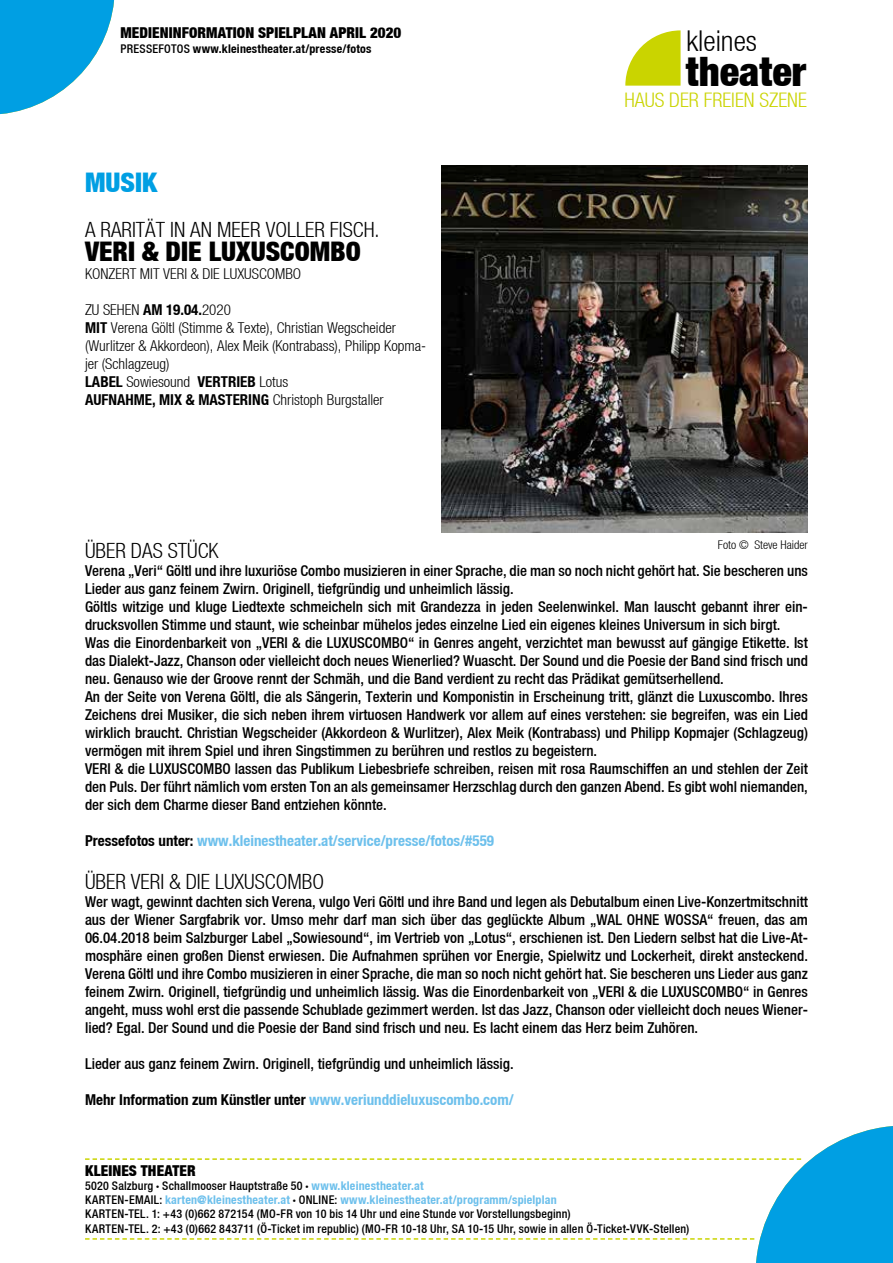
<style>
.page{position:relative;width:893px;height:1263px;background:#fff}
.page>*{position:absolute;margin:0;border:0;box-sizing:border-box;transform-origin:0 0}
.t1{font:40.5px "Helvetica Neue Black Cond";color:#000}
.t2{font:28.65px "Helvetica Neue Light Cond";color:#000}
.t3{font:27px "Helvetica Neue Black Cond";color:#000}
.t4{font:27px "Helvetica Neue Black Cond";color:#009fe3}
.t5{font:21px "Helvetica Neue Light Cond";color:#000}
.t6{font:20.1px "Helvetica Neue Light Cond";color:#cad400}
.t7{font:15px/18px "Helvetica Neue Medium Cond";color:#000}
.t8{font:15px/18px "Helvetica Neue Light Cond";color:#000}
.t9{font:15px "Helvetica Neue Bold Cond";color:#000}
.t10{font:15px "Helvetica Neue Bold Cond";color:#6dc0ec}
.t11{font:15px "Helvetica Neue Black Cond";letter-spacing:.005em;color:#000}
.t12{font:12px/14.2px "Helvetica Neue Medium Cond";letter-spacing:.015em;color:#000}
.t13{font:12px "Helvetica Neue Bold Cond";letter-spacing:.015em;color:#6dc0ec}
.t14{font:12px "Helvetica Neue Bold Cond";letter-spacing:.015em;color:#000}
.t15{font:12px "Helvetica Neue Light Cond";color:#000}
.s1{font-family:"Helvetica Neue Medium Cond"}
.s2{font-family:"Helvetica Neue Bold Cond"}
.s3{font-family:"Helvetica Neue Light Cond"}
.s4{color:#000}
.s5{color:#6dc0ec}
.s6{font-family:"Helvetica Neue Black Cond"}
.s7{font-family:"Helvetica Neue Bold Cond";color:#6dc0ec}
.s8{font-family:"Helvetica Neue Medium Cond";color:#000}
.s9{font-family:"Helvetica Neue Black Cond";color:#000}
</style>
<div class="page">
<svg style="left:625px;top:30px;width:56px;height:56px"></svg>
<svg style="left:85px;top:1126px;width:808px;height:137px"></svg>
<svg style="left:0;top:0;width:114px;height:114px"></svg>
<img style="left:442px;top:166px;width:366px;height:366px">
<p class="t11" style="left:120px;top:24px;width:282px">MEDIENINFORMATION SPIELPLAN APRIL 2020</p>
<p class="t14" style="left:120px;top:41px;width:252px"><span class="s1">PRESSEFOTOS</span> www.kleinestheater.at/presse/fotos</p>
<h3 class="t4" style="left:85px;top:166px;width:74px">MUSIK</h3>
<h3 class="t5" style="left:85px;top:217px;width:296px">A RARITÄT IN AN MEER VOLLER FISCH.</h3>
<h3 class="t3" style="left:85px;top:235px;width:277px">VERI &amp; DIE LUXUSCOMBO</h3>
<p class="t8" style="left:85px;top:264px;width:218px">KONZERT MIT VERI &amp; DIE LUXUSCOMBO</p>
<p class="t8" style="left:85px;top:300px;width:343px">ZU SEHEN <span class="s2">AM 19.04.</span>2020<br><span class="s2">MIT</span> Verena Göltl (Stimme &amp; Texte), Christian Wegscheider (Wurlitzer &amp; Akkordeon), Alex Meik (Kontrabass), Philipp Kopma&shy;jer (Schlagzeug)<br><span class="s2">LABEL</span> Sowiesound <span class="s2">VERTRIEB</span> Lotus</p>
<p class="t9" style="left:85px;top:390px;width:300px">AUFNAHME, MIX &amp; MASTERING <span class="s3">Christoph Burgstaller</span></p>
<h2 class="t2" style="left:686px;top:25px;width:72px">kleines</h2>
<h1 class="t1" style="left:686px;top:46px;width:122px">theater</h1>
<h3 class="t6" style="left:624px;top:88px;width:184px">HAUS DER FREIEN SZENE</h3>
<h3 class="t5" style="left:85px;top:538px;width:135px">ÜBER DAS STÜCK</h3>
<p class="t7" style="left:85px;top:561px;width:724px">Verena „Veri“ Göltl und ihre luxuriöse Combo musizieren in einer Sprache, die man so noch nicht gehört hat. Sie bescheren uns Lieder aus ganz feinem Zwirn. Originell, tiefgründig und unheimlich lässig.<br>Göltls witzige und kluge Liedtexte schmeicheln sich mit Grandezza in jeden Seelenwinkel. Man lauscht gebannt ihrer ein&shy;drucksvollen Stimme und staunt, wie scheinbar mühelos jedes einzelne Lied ein eigenes kleines Universum in sich birgt.<br>Was die Einordenbarkeit von „VERI &amp; die LUXUSCOMBO“ in Genres angeht, verzichtet man bewusst auf gängige Etikette. Ist das Dialekt-Jazz, Chanson oder vielleicht doch neues Wienerlied? Wuascht. Der Sound und die Poesie der Band sind frisch und neu. Genauso wie der Groove rennt der Schmäh, und die Band verdient zu recht das Prädikat gemütserhellend.<br>An der Seite von Verena Göltl, die als Sängerin, Texterin und Komponistin in Erscheinung tritt, glänzt die Luxuscombo. Ihres Zeichens drei Musiker, die sich neben ihrem virtuosen Handwerk vor allem auf eines verstehen: sie begreifen, was ein Lied wirklich braucht. Christian Wegscheider (Akkordeon &amp; Wurlitzer), Alex Meik (Kontrabass) und Philipp Kopmajer (Schlagzeug) vermögen mit ihrem Spiel und ihren Singstimmen zu berühren und restlos zu begeistern.<br>VERI &amp; die LUXUSCOMBO lassen das Publikum Liebesbriefe schreiben, reisen mit rosa Raumschiffen an und stehlen der Zeit den Puls. Der führt nämlich vom ersten Ton an als gemeinsamer Herzschlag durch den ganzen Abend. Es gibt wohl niemanden, der sich dem Charme dieser Band entziehen könnte.</p>
<p class="t10" style="left:85px;top:831px;width:410px"><span class="s4">Pressefotos unter:</span> www.kleinestheater.at/service/presse/fotos/#559</p>
<h3 class="t5" style="left:85px;top:869px;width:241px">ÜBER VERI &amp; DIE LUXUSCOMBO</h3>
<p class="t7" style="left:85px;top:892px;width:724px;text-align:justify">Wer wagt, gewinnt dachten sich Verena, vulgo Veri Göltl und ihre Band und legen als Debutalbum einen Live-Konzertmitschnitt aus der Wiener Sargfabrik vor. Umso mehr darf man sich über das geglückte Album „WAL OHNE WOSSA“ freuen, das am 06.04.2018 beim Salzburger Label „Sowiesound“, im Vertrieb von „Lotus“, erschienen ist. Den Liedern selbst hat die Live-At&shy;mosphäre einen großen Dienst erwiesen. Die Aufnahmen sprühen vor Energie, Spielwitz und Lockerheit, direkt ansteckend.<br>Verena Göltl und ihre Combo musizieren in einer Sprache, die man so noch nicht gehört hat. Sie bescheren uns Lieder aus ganz feinem Zwirn. Originell, tiefgründig und unheimlich lässig. Was die Einordenbarkeit von „VERI &amp; die LUXUSCOMBO“ in Genres angeht, muss wohl erst die passende Schublade gezimmert werden. Ist das Jazz, Chanson oder vielleicht doch neues Wiener&shy;lied? Egal. Der Sound und die Poesie der Band sind frisch und neu. Es lacht einem das Herz beim Zuhören.</p>
<p class="t7" style="left:85px;top:1054px;width:430px">Lieder aus ganz feinem Zwirn. Originell, tiefgründig und unheimlich lässig.</p>
<p class="t9" style="left:85px;top:1090px;width:430px">Mehr Information zum Künstler unter <span class="s5">www.veriunddieluxuscombo.com/</span></p>
<p class="t15" style="left:718px;top:538px;width:91px">Foto © Steve Haider</p>
<p class="t11" style="left:85px;top:1161px;width:112px">KLEINES THEATER</p>
<p class="t12" style="left:85px;top:1178px;width:340px">5020 Salzburg <span class="s6">·</span> Schallmooser Hauptstraße 50 <span class="s6">·</span> <span class="s7">www.kleinestheater.at</span></p>
<p class="t13" style="left:85px;top:1192px;width:473px"><span class="s8">KARTEN-EMAIL:</span> karten@kleinestheater.at <span class="s9">·</span> <span class="s8">ONLINE:</span> www.kleinestheater.at/programm/spielplan</p>
<p class="t12" style="left:85px;top:1207px;width:606px">KARTEN-TEL. 1: +43 (0)662 872154 (MO-FR von 10 bis 14 Uhr und eine Stunde vor Vorstellungsbeginn)<br>KARTEN-TEL. 2: +43 (0)662 843711 (Ö-Ticket im republic) (MO-FR 10-18 Uhr, SA 10-15 Uhr, sowie in allen Ö-Ticket-VVK-Stellen)</p>
</div>
